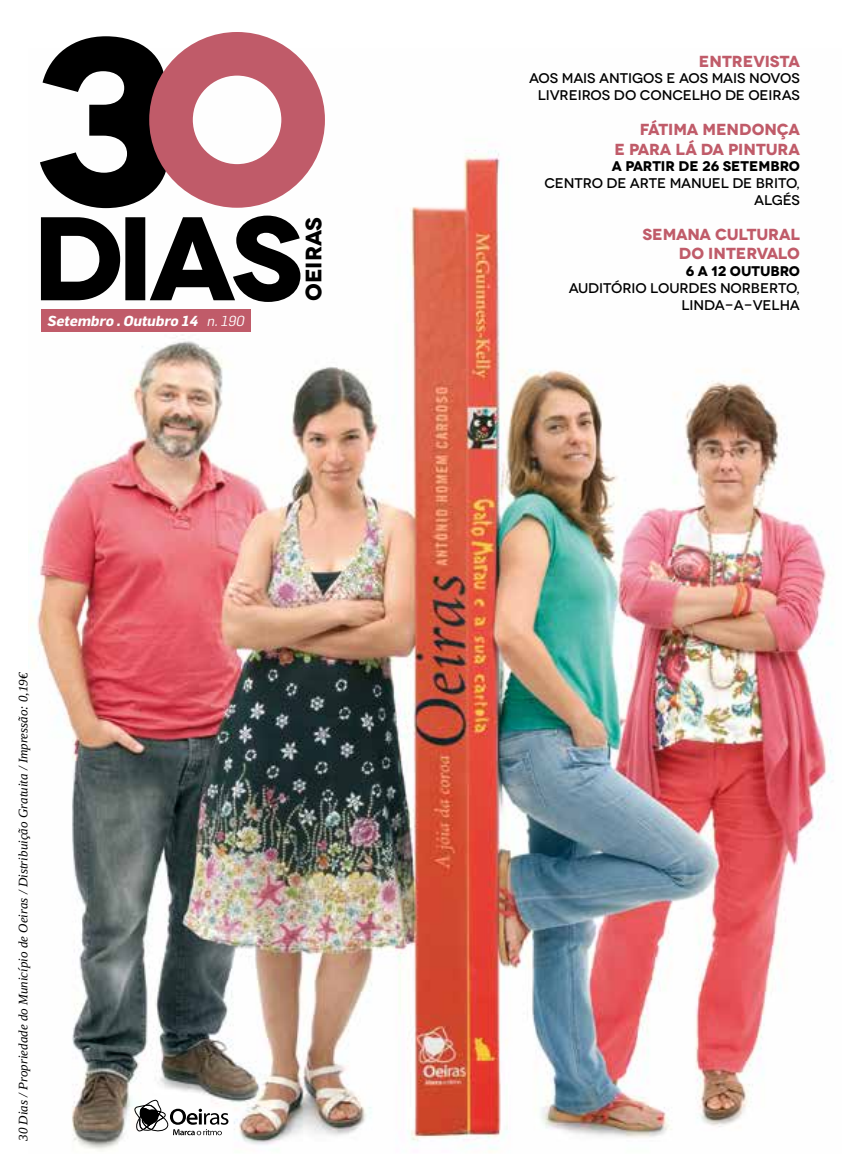
<style>
.page{position:relative;width:851px;height:1163px;background:#fff}
.page>*{position:absolute;margin:0;border:0;box-sizing:border-box;transform-origin:0 0}
.t1{font:700 22.4px "Novecentowide";color:#000}
.t2{font:700 16px/19.2px "Novecentowide";color:#c05b69;text-align:right}
.t3{font:italic 700 14.2px "Flama";color:#fff}
.t4{font:500 14px/16.8px "Novecentowide";letter-spacing:-.005em;color:#000;text-align:right}
.t5{font:700 14px "Novecentowide";color:#000}
.t6{font:italic 13px "Liberation Serif";color:#000}
.s1{font-weight:400}
</style>
<div class="page">
<img style="left:30px;top:49px;width:803px;height:1103px">
<div style="left:41px;top:309px;width:209px;height:23px;background:#c05b69"></div>
<svg style="left:40px;top:36px;width:128px;height:172px"></svg>
<div style="left:149px;top:32px;width:176px;height:176px;border:44px solid #c05b69;border-radius:50%"></div>
<svg style="left:41px;top:215px;width:259px;height:87px"></svg>
<svg style="left:134px;top:1098px;width:94px;height:37px"></svg>
<p class="t3" style="left:47px;top:310px;width:199px">Setembro . Outubro 14 <span class="s1">n. 190</span></p>
<h1 class="t1" style="left:299px;top:301px;width:86px;rotate:-90deg">OEIRAS</h1>
<p class="t6" style="left:15px;top:1140px;width:470px;rotate:-90deg">30 Dias / Propriedade do Município de Oeiras / Distribuição Gratuita / Impressão: 0,19€</p>
<p class="t2" style="left:698px;top:51px;width:102px">ENTREVISTA</p>
<p class="t4" style="left:529px;top:70px;width:272px">AOS MAIS ANTIGOS E AOS MAIS NOVOS<br>LIVREIROS DO CONCELHO DE OEIRAS</p>
<p class="t2" style="left:614px;top:120px;width:187px">FÁTIMA MENDONÇA<br>E PARA LÁ DA PINTURA</p>
<p class="t5" style="left:611px;top:158px;width:190px">A PARTIR DE 26 SETEMBRO</p>
<p class="t4" style="left:544px;top:175px;width:257px">CENTRO DE ARTE MANUEL DE BRITO,<br>ALGÉS</p>
<p class="t2" style="left:642px;top:225px;width:159px">SEMANA CULTURAL<br>DO INTERVALO</p>
<p class="t5" style="left:685px;top:262px;width:116px">6 A 12 OUTUBRO</p>
<p class="t4" style="left:568px;top:280px;width:232px">AUDITÓRIO LOURDES NORBERTO,<br>LINDA-A-VELHA</p>
</div>
